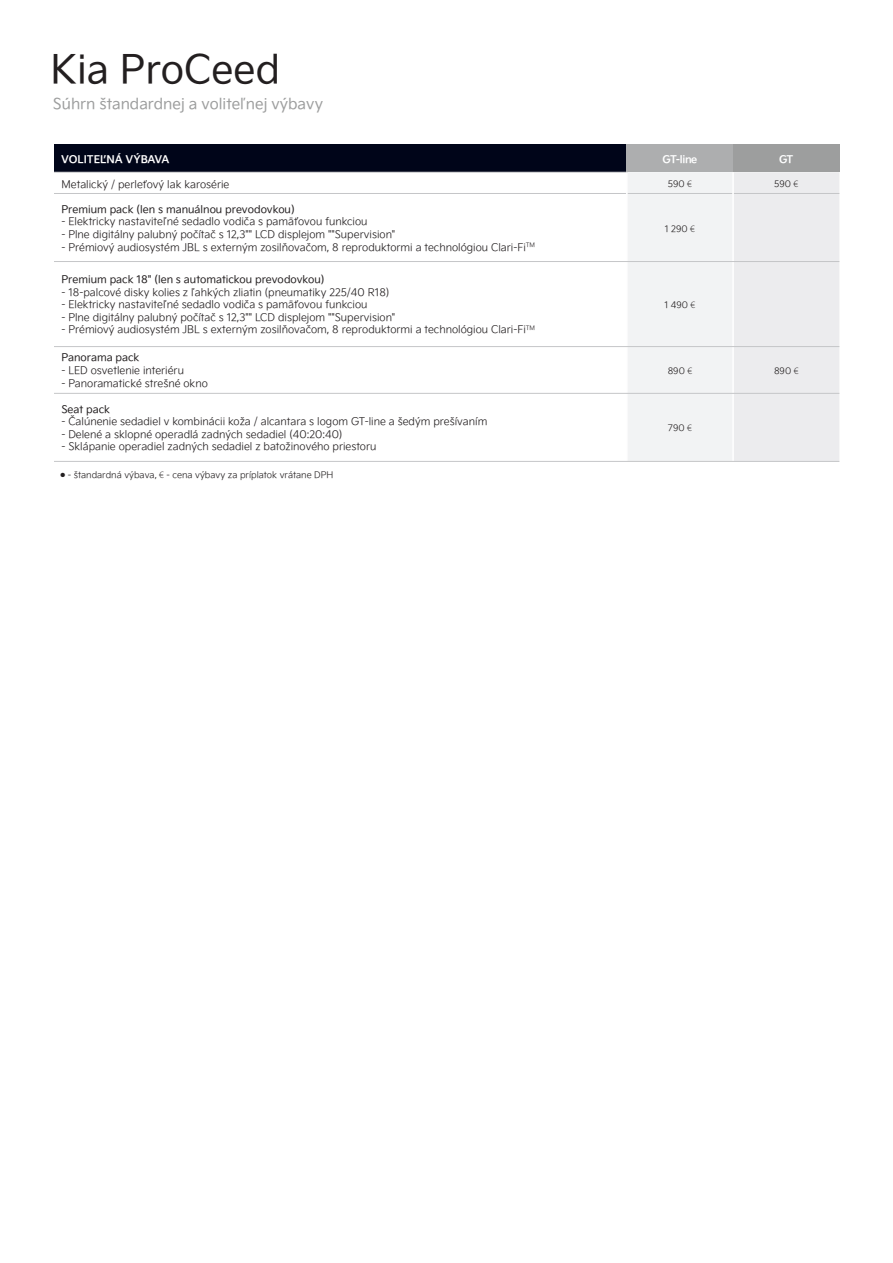
<style>
.page{position:relative;width:893px;height:1263px;background:#fff}
.page>*{position:absolute;margin:0;border:0;box-sizing:border-box;transform-origin:0 0}
.t1{font:39px "Kia Signature";color:#231f20}
.t2{font:15px "Kia Signature";color:#9d9e9e}
.t3{font:300 10.5px "Kia Signature";color:#231f20}
.t4{font:10.5px "Kia Signature";color:#231f20}
.t5{font:700 10.5px "Kia Signature";letter-spacing:-.015em;color:#fff}
.t6{font:300 9px "Kia Signature";color:#231f20}
.s1{font-family:"Myriad Pro";font-size:9.75px}
</style>
<div class="page">
<div style="left:54px;top:145px;width:573px;height:27px;background:#000519"></div>
<div style="left:627px;top:145px;width:106px;height:27px;background:#adaeaf"></div>
<div style="left:733px;top:145px;width:106px;height:27px;background:#9d9e9e"></div>
<hr style="left:54px;top:172px;width:573px;height:1px;background:#c5c6c8">
<hr style="left:54px;top:193px;width:572px;height:1px;background:#c5c6c8">
<div style="left:626px;top:172px;width:213px;height:289px;background:#ececee"></div>
<hr style="left:732px;top:172px;width:2px;height:21px;background:#fff">
<hr style="left:626px;top:193px;width:1px;height:68px;background:#fff">
<hr style="left:732px;top:193px;width:2px;height:68px;background:#fff">
<hr style="left:626px;top:262px;width:1px;height:84px;background:#fff">
<hr style="left:732px;top:262px;width:2px;height:84px;background:#fff">
<hr style="left:626px;top:347px;width:1px;height:46px;background:#fff">
<hr style="left:732px;top:347px;width:2px;height:46px;background:#fff">
<hr style="left:626px;top:393px;width:1px;height:68px;background:#fff">
<hr style="left:732px;top:393px;width:2px;height:68px;background:#fff">
<hr style="left:54px;top:261px;width:785px;height:1px;background:#c5c6c8">
<hr style="left:54px;top:346px;width:785px;height:1px;background:#c5c6c8">
<hr style="left:54px;top:393px;width:785px;height:1px;background:#c5c6c8">
<hr style="left:54px;top:461px;width:785px;height:1px;background:#c5c6c8">
<h1 class="t1" style="left:51px;top:54px;width:231px">Kia ProCeed</h1>
<h2 class="t2" style="left:53px;top:98px;width:272px">Súhrn štandardnej a voliteľnej výbavy</h2>
<p class="t5" style="left:61px;top:155px;width:110px">VOLITEĽNÁ VÝBAVA</p>
<p class="t5" style="left:662px;top:155px;width:36px">GT-line</p>
<p class="t5" style="left:779px;top:155px;width:16px">GT</p>
<p class="t3" style="left:61px;top:180px;width:170px">Metalický / perleťový lak karosérie</p>
<p class="t6" style="left:668px;top:180px;width:26px">590 <span class="s1">€</span></p>
<p class="t6" style="left:774px;top:180px;width:26px">590 <span class="s1">€</span></p>
<p class="t4" style="left:61px;top:205px;width:235px">Premium pack (len s manuálnou prevodovkou)</p>
<p class="t3" style="left:61px;top:217px;width:308px">- Elektricky nastaviteľné sedadlo vodiča s pamäťovou funkciou</p>
<p class="t3" style="left:61px;top:230px;width:335px">- Plne digitálny palubný počítač s 12,3"" LCD displejom ""Supervision"</p>
<p class="t3" style="left:61px;top:243px;width:475px">- Prémiový audiosystém JBL s externým zosilňovačom, 8 reproduktormi a technológiou Clari-Fi<sup>™</sup></p>
<p class="t6" style="left:665px;top:225px;width:32px">1 290 <span class="s1">€</span></p>
<p class="t4" style="left:61px;top:275px;width:265px">Premium pack 18" (len s automatickou prevodovkou)</p>
<p class="t3" style="left:61px;top:288px;width:329px">- 18-palcové disky kolies z ľahkých zliatin (pneumatiky 225/40 R18)</p>
<p class="t3" style="left:61px;top:300px;width:308px">- Elektricky nastaviteľné sedadlo vodiča s pamäťovou funkciou</p>
<p class="t3" style="left:61px;top:313px;width:335px">- Plne digitálny palubný počítač s 12,3"" LCD displejom ""Supervision"</p>
<p class="t3" style="left:61px;top:325px;width:475px">- Prémiový audiosystém JBL s externým zosilňovačom, 8 reproduktormi a technológiou Clari-Fi<sup>™</sup></p>
<p class="t4" style="left:61px;top:354px;width:80px">Panorama pack</p>
<p class="t3" style="left:61px;top:366px;width:124px">- LED osvetlenie interiéru</p>
<p class="t3" style="left:61px;top:379px;width:148px">- Panoramatické strešné okno</p>
<p class="t4" style="left:61px;top:405px;width:50px">Seat pack</p>
<p class="t3" style="left:61px;top:417px;width:427px">- Čalúnenie sedadiel v kombinácii koža / alcantara s logom GT-line a šedým prešívaním</p>
<p class="t3" style="left:61px;top:430px;width:283px">- Delené a sklopné operadlá zadných sedadiel (40:20:40)</p>
<p class="t3" style="left:61px;top:442px;width:317px">- Sklápanie operadiel zadných sedadiel z batožinového priestoru</p>
<p class="t6" style="left:61px;top:472px;width:274px">● - štandardná výbava, <span class="s1">€</span> - cena výbavy za príplatok vrátane DPH</p>
<p class="t6" style="left:664px;top:301px;width:32px">1 490 <span class="s1">€</span></p>
<p class="t6" style="left:668px;top:367px;width:26px">890 <span class="s1">€</span></p>
<p class="t6" style="left:774px;top:367px;width:26px">890 <span class="s1">€</span></p>
<p class="t6" style="left:668px;top:425px;width:25px">790 <span class="s1">€</span></p>
</div>
